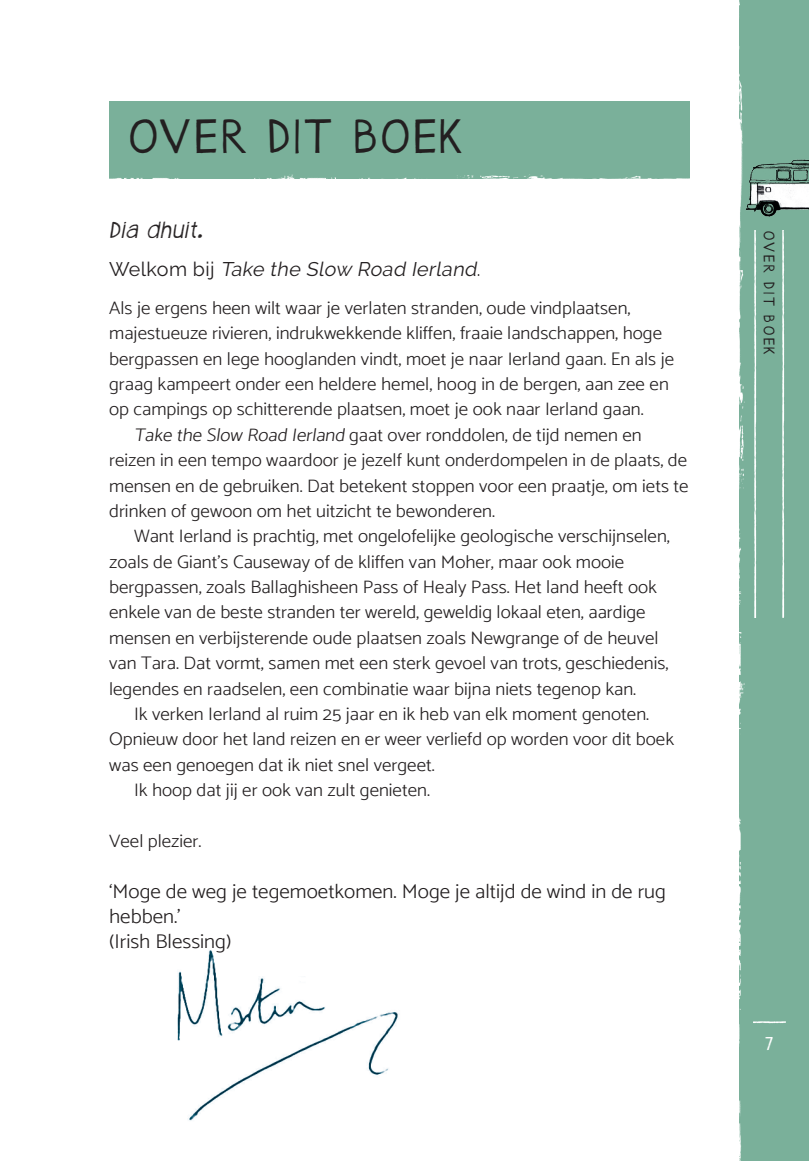
<style>
.page{position:relative;width:809px;height:1161px;background:#fff}
.page>*{position:absolute;margin:0;border:0;box-sizing:border-box;transform-origin:0 0}
.t1{font:38.5px "Janda Safeand Sound Solid";letter-spacing:.1em;color:#231f20}
.t2{font:300 20.12px/25.4px "Catamaran";color:#231f20;scale:1.05 1}
.t3{font:italic 19.6px "Raleway";color:#231f20}
.t4{font:italic 18.38px "Janda Safeand Sound";color:#231f20}
.t5{font:300 18.2px "Catamaran";color:#231f20;scale:1.05 1}
.t6{font:14.88px "Janda Safeand Sound";color:#fff}
.t7{font:12.25px "Janda Safeand Sound Solid";letter-spacing:.22em;color:#231f20}
.s1{font-style:normal}
</style>
<div class="page">
<div style="left:739px;top:0;width:70px;height:1161px;background:#7ab09a"></div>
<img style="left:740px;top:152px;width:69px;height:77px">
<img style="left:781px;top:231px;width:7px;height:386px">
<img style="left:753px;top:231px;width:6px;height:386px">
<img style="left:753px;top:1015px;width:32px;height:13px">
<img style="left:177px;top:950px;width:221px;height:171px">
<h1 class="t1" style="left:129px;top:110px;width:336px">OVER DIT BOEK</h1>
<p class="t4" style="left:109px;top:217px;width:101px">Dia dhuit.</p>
<p class="t3" style="left:109px;top:258px;width:373px"><span class="s1">We l ko m b ij</span> Take the Slow Road Ierland<span class="s1">.</span></p>
<p class="t5" style="left:109px;top:297px;width:498px">Als je ergens heen wilt waar je verlaten stranden, oude vindplaatsen,</p>
<p class="t5" style="left:109px;top:322px;width:528px">majestueuze rivieren, indrukwekkende kliffen, fraaie landschappen, hoge</p>
<p class="t5" style="left:109px;top:348px;width:539px">bergpassen en lege hooglanden vindt, moet je naar Ierland gaan. En als je</p>
<p class="t5" style="left:109px;top:373px;width:534px">graag kampeert onder een heldere hemel, hoog in de bergen, aan zee en</p>
<p class="t5" style="left:109px;top:398px;width:510px">op campings op schitterende plaatsen, moet je ook naar Ierland gaan.</p>
<p class="t5" style="left:134px;top:424px;width:485px">Take the Slow Road Ierland gaat over ronddolen, de tijd nemen en</p>
<p class="t5" style="left:109px;top:449px;width:552px">reizen in een tempo waardoor je jezelf kunt onderdompelen in de plaats, de</p>
<p class="t5" style="left:109px;top:475px;width:553px">mensen en de gebruiken. Dat betekent stoppen voor een praatje, om iets te</p>
<p class="t5" style="left:109px;top:500px;width:369px">drinken of gewoon om het uitzicht te bewonderen.</p>
<p class="t5" style="left:134px;top:525px;width:512px">Want Ierland is prachtig, met ongelofelijke geologische verschijnselen,</p>
<p class="t5" style="left:109px;top:551px;width:492px">zoals de Giant’s Causeway of de kliffen van Moher, maar ook mooie</p>
<p class="t5" style="left:109px;top:576px;width:523px">bergpassen, zoals Ballaghisheen Pass of Healy Pass. Het land heeft ook</p>
<p class="t5" style="left:109px;top:601px;width:512px">enkele van de beste stranden ter wereld, geweldig lokaal eten, aardige</p>
<p class="t5" style="left:109px;top:627px;width:525px">mensen en verbijsterende oude plaatsen zoals Newgrange of de heuvel</p>
<p class="t5" style="left:109px;top:652px;width:534px">van Tara. Dat vormt, samen met een sterk gevoel van trots, geschiedenis,</p>
<p class="t5" style="left:109px;top:678px;width:503px">legendes en raadselen, een combinatie waar bijna niets tegenop kan.</p>
<p class="t5" style="left:134px;top:703px;width:492px">Ik verken Ierland al ruim 25 jaar en ik heb van elk moment genoten.</p>
<p class="t5" style="left:109px;top:728px;width:539px">Opnieuw door het land reizen en er weer verliefd op worden voor dit boek</p>
<p class="t5" style="left:109px;top:754px;width:311px">was een genoegen dat ik niet snel vergeet.</p>
<p class="t5" style="left:134px;top:779px;width:283px">Ik hoop dat jij er ook van zult genieten.</p>
<p class="t5" style="left:109px;top:830px;width:89px">Veel plezier.</p>
<p class="t2" style="left:109px;top:878px;width:531px">‘Moge de weg je tegemoetkomen. Moge je altijd de wind in de rug hebben.’<br>(Irish Blessing)</p>
<p class="t7" style="left:777px;top:231px;width:125px;rotate:90deg">OVER DIT BOEK</p>
<p class="t6" style="left:765px;top:1033px;width:10px">7</p>
</div>
